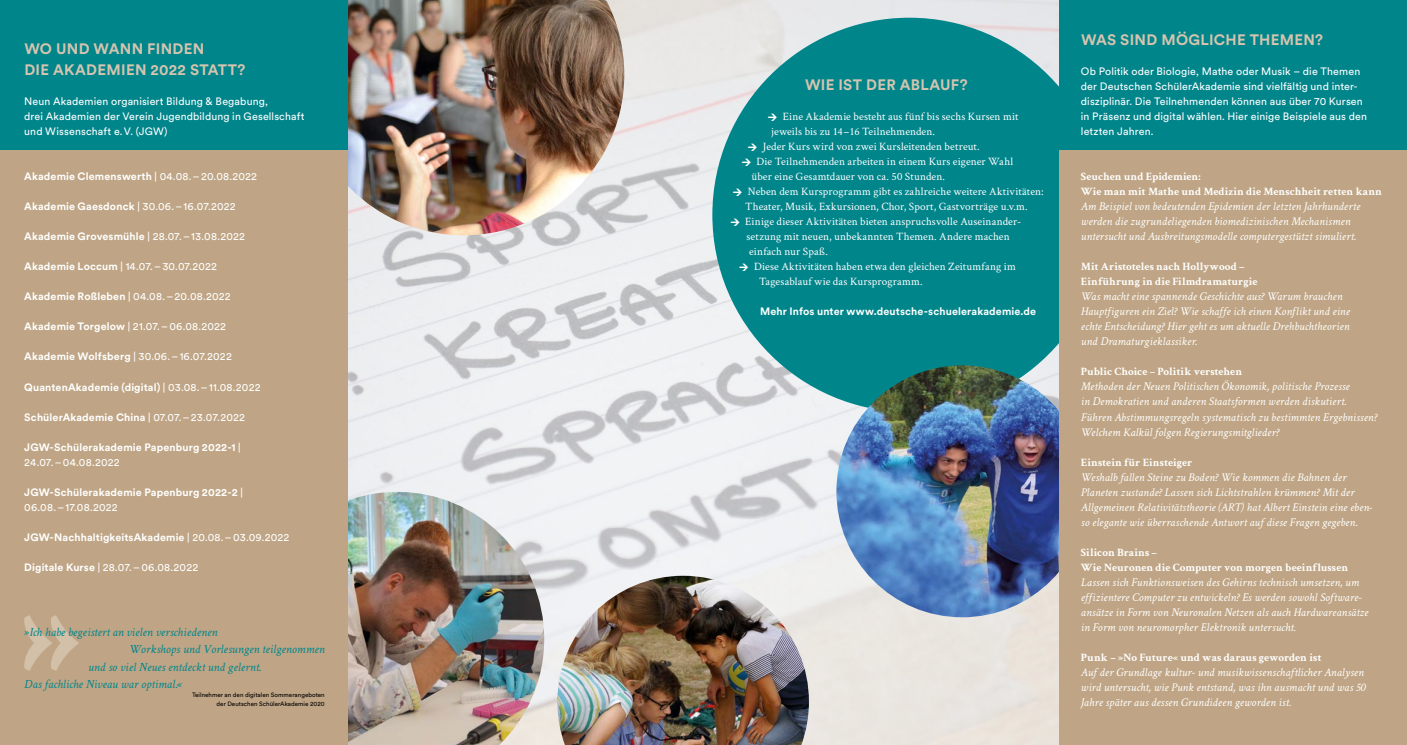
<style>
.page{position:relative;width:1407px;height:745px;background:#fff}
.page>*{position:absolute;margin:0;border:0;box-sizing:border-box;transform-origin:0 0}
.t1{font:700 15px/21.2px "Circular XX";letter-spacing:.015em;color:#d6c4af}
.t2{font:italic 12.5px "Crimson Text";color:#00858b}
.t3{font:italic 11.88px/15px "Crimson Text";letter-spacing:.005em;color:#fff}
.t4{font:11.25px "Crimson Text";letter-spacing:.01em;color:#fff}
.t5{font:700 11.25px/15px "Crimson Text";color:#fff}
.t6{font:10.62px/15px "Circular XX";letter-spacing:.01em;color:#fff}
.t7{font:700 10.62px/15px "Circular XX";letter-spacing:.015em;color:#fff}
.t8{font:6.25px/8.8px "Circular XX";color:#000;text-align:right}
.s1{font-weight:400}
.s2{font-weight:700}
</style>
<div class="page">
<img style="left:347px;top:0;width:712px;height:744px">
<div style="left:712px;top:18px;width:394px;height:394px;background:#00858b;border-radius:50%"></div>
<img style="left:836px;top:365px;width:252px;height:252px;border-radius:126px">
<div style="left:1059px;top:0;width:348px;height:150px;background:#00858b"></div>
<div style="left:1059px;top:150px;width:348px;height:594px;background:#bfa585"></div>
<img style="left:347px;top:0;width:277px;height:235px">
<img style="left:347px;top:491px;width:197px;height:253px">
<div style="left:0;top:0;width:347px;height:150px;background:#00858b"></div>
<div style="left:0;top:150px;width:347px;height:594px;background:#bfa585"></div>
<img style="left:557px;top:575px;width:252px;height:169px">
<svg style="left:24px;top:615px;width:55px;height:55px"></svg>
<p class="t1" style="left:24px;top:37px;width:223px">WO UND WANN FINDEN<br>DIE AKADEMIEN 2022 STATT?</p>
<p class="t6" style="left:24px;top:93px;width:282px">Neun Akademien organisiert Bildung &amp; Begabung,<br>drei Akademien der Verein Jugendbildung in Gesellschaft und Wissenschaft e.V. (JGW)</p>
<p class="t7" style="left:24px;top:168px;width:234px">Akademie Clemenswerth <span class="s1">| 04.08.–20.08.2022</span></p>
<p class="t6" style="left:24px;top:198px;width:213px"><span class="s2">Akademie Gaesdonck</span> | 30.06.–16.07.2022</p>
<p class="t7" style="left:24px;top:228px;width:222px">Akademie Grovesmühle <span class="s1">| 28.07.–13.08.2022</span></p>
<p class="t6" style="left:24px;top:258px;width:194px"><span class="s2">Akademie Loccum</span> | 14.07.–30.07.2022</p>
<p class="t6" style="left:24px;top:288px;width:208px"><span class="s2">Akademie Roßleben</span> | 04.08.–20.08.2022</p>
<p class="t6" style="left:24px;top:318px;width:203px"><span class="s2">Akademie Torgelow</span> | 21.07.–06.08.2022</p>
<p class="t6" style="left:24px;top:348px;width:209px"><span class="s2">Akademie Wolfsberg</span> | 30.06.–16.07.2022</p>
<p class="t7" style="left:24px;top:378px;width:238px">QuantenAkademie (digital) <span class="s1">| 03.08.–11.08.2022</span></p>
<p class="t7" style="left:24px;top:408px;width:222px">SchülerAkademie China <span class="s1">| 07.07.–23.07.2022</span></p>
<p class="t7" style="left:24px;top:438px;width:218px">JGW-Schülerakademie Papenburg 2022-1 <span class="s1">|<br>24.07.–04.08.2022</span></p>
<p class="t7" style="left:24px;top:483px;width:220px">JGW-Schülerakademie Papenburg 2022-2 <span class="s1">|<br>06.08.–17.08.2022</span></p>
<p class="t7" style="left:24px;top:528px;width:267px">JGW-NachhaltigkeitsAkademie <span class="s1">| 20.08.–03.09.2022</span></p>
<p class="t6" style="left:24px;top:558px;width:175px"><span class="s2">Digitale Kurse</span> | 28.07.–06.08.2022</p>
<p class="t2" style="left:24px;top:624px;width:195px">»Ich habe begeistert an vielen verschiedenen</p>
<p class="t2" style="left:129px;top:642px;width:197px">Workshops und Vorlesungen teilgenommen</p>
<p class="t2" style="left:88px;top:659px;width:174px">und so viel Neues entdeckt und gelernt.</p>
<p class="t2" style="left:24px;top:677px;width:160px">Das fachliche Niveau war optimal.«</p>
<p class="t8" style="left:192px;top:690px;width:134px">Teilnehmer an den digitalen Sommerangeboten der Deutschen SchülerAkademie 2020</p>
<p class="t1" style="left:805px;top:73px;width:164px">WIE IST DER ABLAUF?</p>
<p class="t4" style="left:783px;top:109px;width:237px">Eine Akademie besteht aus fünf bis sechs Kursen mit</p>
<p class="t4" style="left:771px;top:124px;width:165px">jeweils bis zu 14–16 Teilnehmenden.</p>
<p class="t4" style="left:763px;top:139px;width:219px">Jeder Kurs wird von zwei Kursleitenden betreut.</p>
<p class="t4" style="left:756px;top:154px;width:258px">Die Teilnehmenden arbeiten in einem Kurs eigener Wahl</p>
<p class="t4" style="left:751px;top:169px;width:195px">über eine Gesamtdauer von ca. 50 Stunden.</p>
<p class="t4" style="left:748px;top:184px;width:297px">Neben dem Kursprogramm gibt es zahlreiche weitere Aktivitäten:</p>
<p class="t4" style="left:745px;top:199px;width:284px">Theater, Musik, Exkursionen, Chor, Sport, Gastvorträge u.v.m.</p>
<p class="t4" style="left:745px;top:214px;width:277px">Einige dieser Aktivitäten bieten anspruchsvolle Auseinander-</p>
<p class="t4" style="left:746px;top:229px;width:265px">setzung mit neuen, unbekannten Themen. Andere machen</p>
<p class="t4" style="left:749px;top:244px;width:80px">einfach nur Spaß.</p>
<p class="t4" style="left:754px;top:259px;width:263px">Diese Aktivitäten haben etwa den gleichen Zeitumfang im</p>
<p class="t4" style="left:759px;top:274px;width:165px">Tagesablauf wie das Kursprogramm.</p>
<p class="t7" style="left:760px;top:303px;width:278px">Mehr Infos unter www.deutsche-schuelerakademie.de</p>
<p class="t1" style="left:1081px;top:29px;width:243px">WAS SIND MÖGLICHE THEMEN?</p>
<p class="t6" style="left:1081px;top:63px;width:287px">Ob Politik oder Biologie, Mathe oder Musik – die Themen der Deutschen SchülerAkademie sind vielfältig und inter&shy;disziplinär. Die Teilnehmenden können aus über 70 Kursen in Präsenz und digital wählen. Hier einige Beispiele aus den letzten Jahren.</p>
<p class="t5" style="left:1081px;top:169px;width:303px">Seuchen und Epidemien:<br>Wie man mit Mathe und Medizin die Menschheit retten kann</p>
<p class="t3" style="left:1081px;top:199px;width:281px">Am Beispiel von bedeutenden Epidemien der letzten Jahrhunderte werden die zugrundeliegenden biomedizinischen Mechanismen untersucht und Ausbreitungsmodelle computergestützt simuliert.</p>
<p class="t5" style="left:1081px;top:259px;width:178px">Mit Aristoteles nach Hollywood –<br>Einführung in die Filmdramaturgie</p>
<p class="t3" style="left:1081px;top:289px;width:270px">Was macht eine spannende Geschichte aus? Warum brauchen Hauptfiguren ein Ziel? Wie schaffe ich einen Konflikt und eine echte Entscheidung? Hier geht es um aktuelle Drehbuchtheorien und Dramaturgieklassiker.</p>
<p class="t5" style="left:1081px;top:364px;width:163px">Public Choice – Politik verstehen</p>
<p class="t3" style="left:1081px;top:379px;width:298px">Methoden der Neuen Politischen Ökonomik, politische Prozesse<br>in Demokratien und anderen Staatsformen werden diskutiert.<br>Führen Abstimmungsregeln systematisch zu bestimmten Ergebnissen?<br>Welchem Kalkül folgen Regierungsmitglieder?</p>
<p class="t5" style="left:1081px;top:454px;width:113px">Einstein für Einsteiger</p>
<p class="t3" style="left:1081px;top:469px;width:293px">Weshalb fallen Steine zu Boden? Wie kommen die Bahnen der Planeten zustande? Lassen sich Lichtstrahlen krümmen? Mit der Allgemeinen Relativitätstheorie (ART) hat Albert Einstein eine eben&shy;so elegante wie überraschende Antwort auf diese Fragen gegeben.</p>
<p class="t5" style="left:1081px;top:544px;width:269px">Silicon Brains –<br>Wie Neuronen die Computer von morgen beeinflussen</p>
<p class="t3" style="left:1081px;top:574px;width:289px">Lassen sich Funktionsweisen des Gehirns technisch umsetzen, um effizientere Computer zu entwickeln? Es werden sowohl Software&shy;ansätze in Form von Neuronalen Netzen als auch Hardwareansätze in Form von neuromorpher Elektronik untersucht.</p>
<p class="t5" style="left:1081px;top:649px;width:242px">Punk – »No Future« und was daraus geworden ist</p>
<p class="t3" style="left:1081px;top:664px;width:286px">Auf der Grundlage kultur- und musikwissenschaftlicher Analysen wird untersucht, wie Punk entstand, was ihn ausmacht und was 50<br>Jahre später aus dessen Grundideen geworden ist.</p>
</div>
